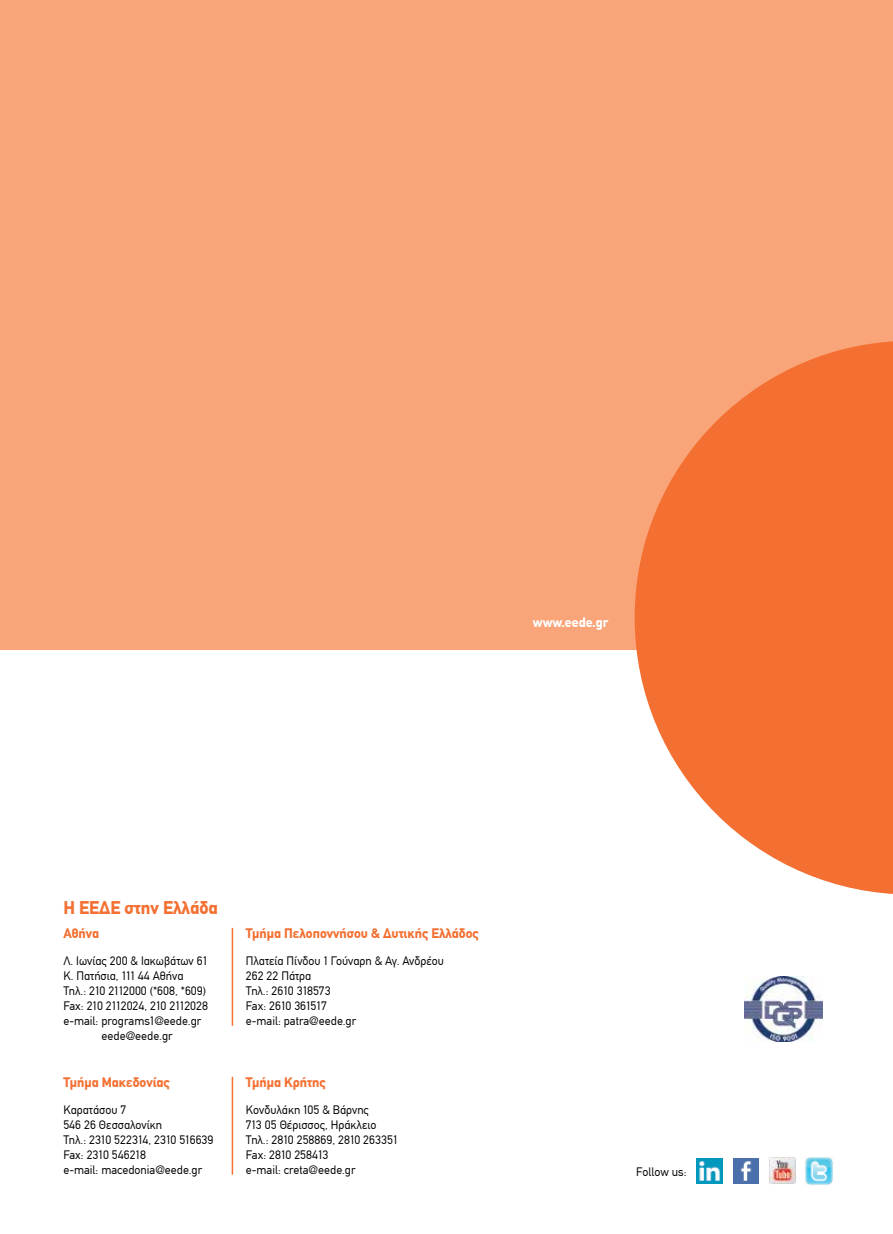
<style>
.page{position:relative;width:893px;height:1234px;background:#fff}
.page>*{position:absolute;margin:0;border:0;box-sizing:border-box;transform-origin:0 0}
.t1{font:700 18px "CF Din";color:#f37032}
.t2{font:700 13.5px "CF Din";color:#f37032}
.t3{font:700 13.5px "CF Din";color:#fff}
.t4{font:12px/15px "CF Din";color:#000}
</style>
<div class="page">
<div style="left:0;top:0;width:893px;height:649px;background:#f9a579"></div>
<hr style="left:232px;top:927px;width:1px;height:98px;background:#f37032">
<hr style="left:232px;top:1076px;width:1px;height:98px;background:#f37032">
<svg style="left:635px;top:341px;width:258px;height:553px;fill:#f37032"></svg>
<img style="left:744px;top:976px;width:79px;height:64px">
<img style="left:769px;top:1157px;width:27px;height:27px">
<img style="left:697px;top:1158px;width:25px;height:25px">
<img style="left:733px;top:1158px;width:26px;height:25px">
<img style="left:804px;top:1156px;width:29px;height:28px">
<p class="t3" style="left:533px;top:615px;width:77px">www.eede.gr</p>
<h1 class="t1" style="left:63px;top:897px;width:156px">Η ΕΕΔΕ στην Ελλάδα</h1>
<p class="t2" style="left:63px;top:925px;width:37px">Αθήνα</p>
<p class="t4" style="left:63px;top:953px;width:145px">Λ. Ιωνίας 200 &amp; Ιακωβάτων 61</p>
<p class="t4" style="left:63px;top:968px;width:122px">Κ. Πατήσια, 111 44 Αθήνα</p>
<p class="t4" style="left:63px;top:983px;width:144px">Τηλ.: 210 2112000 (*608, *609)</p>
<p class="t4" style="left:63px;top:998px;width:146px">Fax: 210 2112024, 210 2112028</p>
<p class="t4" style="left:63px;top:1013px;width:139px">e-mail: programs1@eede.gr</p>
<p class="t4" style="left:102px;top:1028px;width:73px">eede@eede.gr</p>
<p class="t2" style="left:63px;top:1074px;width:108px">Τμήμα Μακεδονίας</p>
<p class="t4" style="left:63px;top:1102px;width:152px">Καρατάσου 7<br>546 26 Θεσσαλονίκη<br>Τηλ.: 2310 522314, 2310 516639<br>Fax: 2310 546218<br>e-mail: macedonia@eede.gr</p>
<p class="t2" style="left:246px;top:925px;width:235px">Τμήμα Πελοποννήσου &amp; Δυτικής Ελλάδος</p>
<p class="t4" style="left:246px;top:953px;width:200px">Πλατεία Πίνδου 1 Γούναρη &amp; Αγ. Ανδρέου<br>262 22 Πάτρα<br>Τηλ.: 2610 318573<br>Fax: 2610 361517<br>e-mail: patra@eede.gr</p>
<p class="t2" style="left:246px;top:1074px;width:82px">Τμήμα Κρήτης</p>
<p class="t4" style="left:246px;top:1102px;width:153px">Κονδυλάκη 105 &amp; Βάρνης<br>713 05 Θέρισσος, Ηράκλειο<br>Τηλ.: 2810 258869, 2810 263351<br>Fax: 2810 258413<br>e-mail: creta@eede.gr</p>
<p class="t4" style="left:636px;top:1164px;width:52px">Follow us:</p>
</div>
